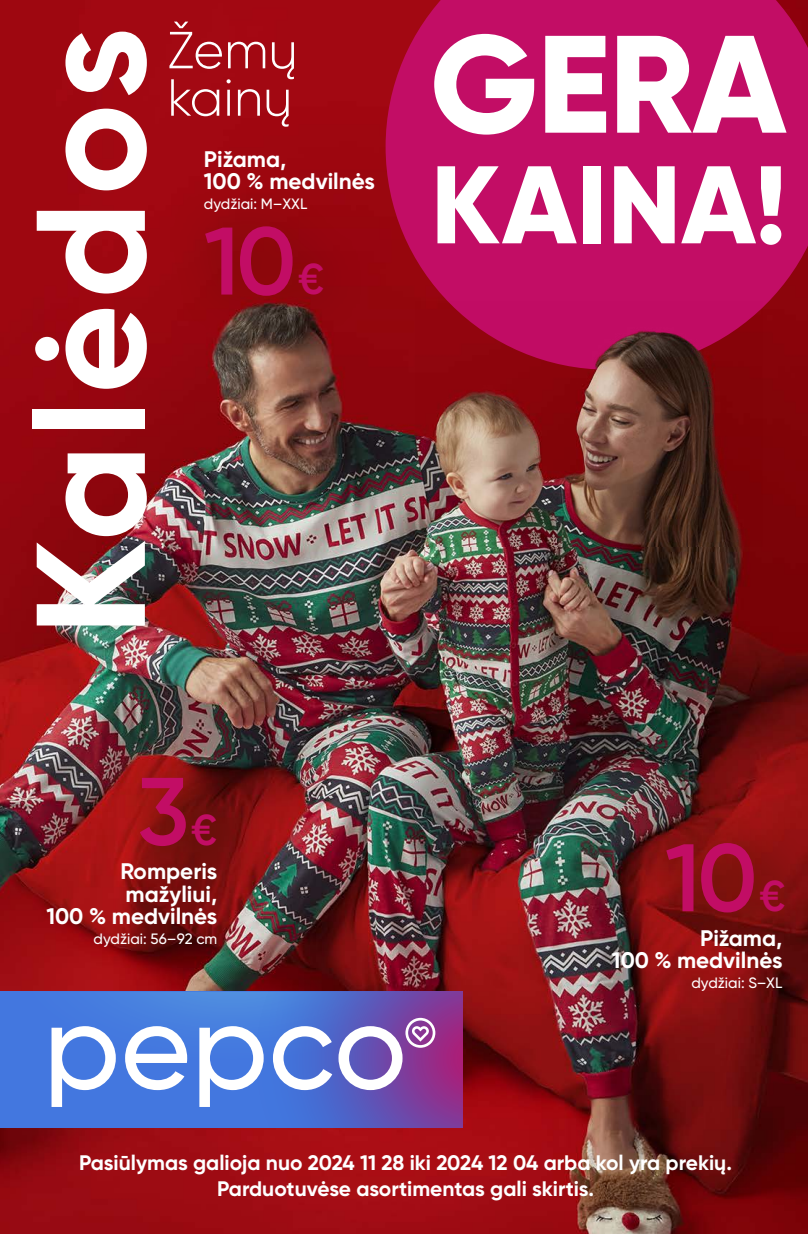
<style>
.page{position:relative;width:808px;height:1234px;background:#fff}
.page>*{position:absolute;margin:0;border:0;box-sizing:border-box;transform-origin:0 0}
.t1{font:700 154.5px "Gilroy";letter-spacing:.04em;color:#fff}
.t2{font:800 138.3px "Gilroy";color:#fff}
.t3{font:800 109.95px "Gilroy";color:#fff}
.t4{font:600 95.7px "Gilroy";color:#c20d65}
.t5{font:300 52.05px/47.4px "Gilroy";color:#fff}
.t6{font:700 22.5px/22.5px "Gilroy";color:#fff;text-align:right}
.t7{font:700 21px/25.2px "Gilroy";color:#fff;text-align:center}
.t8{font:500 15px "Gilroy";color:#fff}
.s1{font-size:43.2px}
</style>
<div class="page">
<img style="left:0;top:0;width:808px;height:1233px">
<div style="left:0;top:991px;width:52px;height:121px;background:#4377df"></div>
<svg style="left:52px;top:991px;width:411px;height:136px"></svg>
<svg style="left:386px;top:0;width:422px;height:369px;background:#bd0c5c"></svg>
<img style="left:416px;top:301px;width:346px;height:245px">
<div style="left:620px;top:794px;width:188px;height:166px;background:#421400;opacity:.5"></div>
<div style="left:95px;top:728px;width:168px;height:165px;background:#421400;opacity:.6"></div>
<div style="left:159px;top:178px;width:211px;height:166px;background:#421400;opacity:.2"></div>
<h1 class="t1" style="left:-6px;top:635px;width:609px;rotate:-90deg">Kalėdos</h1>
<h3 class="t5" style="left:167px;top:26px;width:132px">Žemų kainų</h3>
<p class="t6" style="left:204px;top:147px;width:172px;text-align:left">Pižama,<br>100 % medvilnės</p>
<p class="t8" style="left:204px;top:194px;width:105px">dydžiai: M–XXL</p>
<h3 class="t4" style="left:204px;top:202px;width:122px">10<span class="s1">€</span></h3>
<h2 class="t2" style="left:430px;top:-3px;width:358px">GERA</h2>
<h3 class="t3" style="left:431px;top:135px;width:357px">KAINA!</h3>
<h3 class="t4" style="left:138px;top:751px;width:81px">3<span class="s1">€</span></h3>
<p class="t6" style="left:46px;top:859px;width:172px">Romperis mažyliui,<br>100 % medvilnės</p>
<p class="t8" style="left:94px;top:929px;width:125px">dydžiai: 56–92 cm</p>
<h3 class="t4" style="left:665px;top:818px;width:122px">10<span class="s1">€</span></h3>
<p class="t6" style="left:612px;top:926px;width:172px">Pižama,<br>100 % medvilnės</p>
<p class="t8" style="left:691px;top:972px;width:93px">dydžiai: S–XL</p>
<p class="t7" style="left:79px;top:1150px;width:654px">Pasiūlymas galioja nuo 2024 11 28 iki 2024 12 04 arba kol yra prekių.<br>Parduotuvėse asortimentas gali skirtis.</p>
</div>
